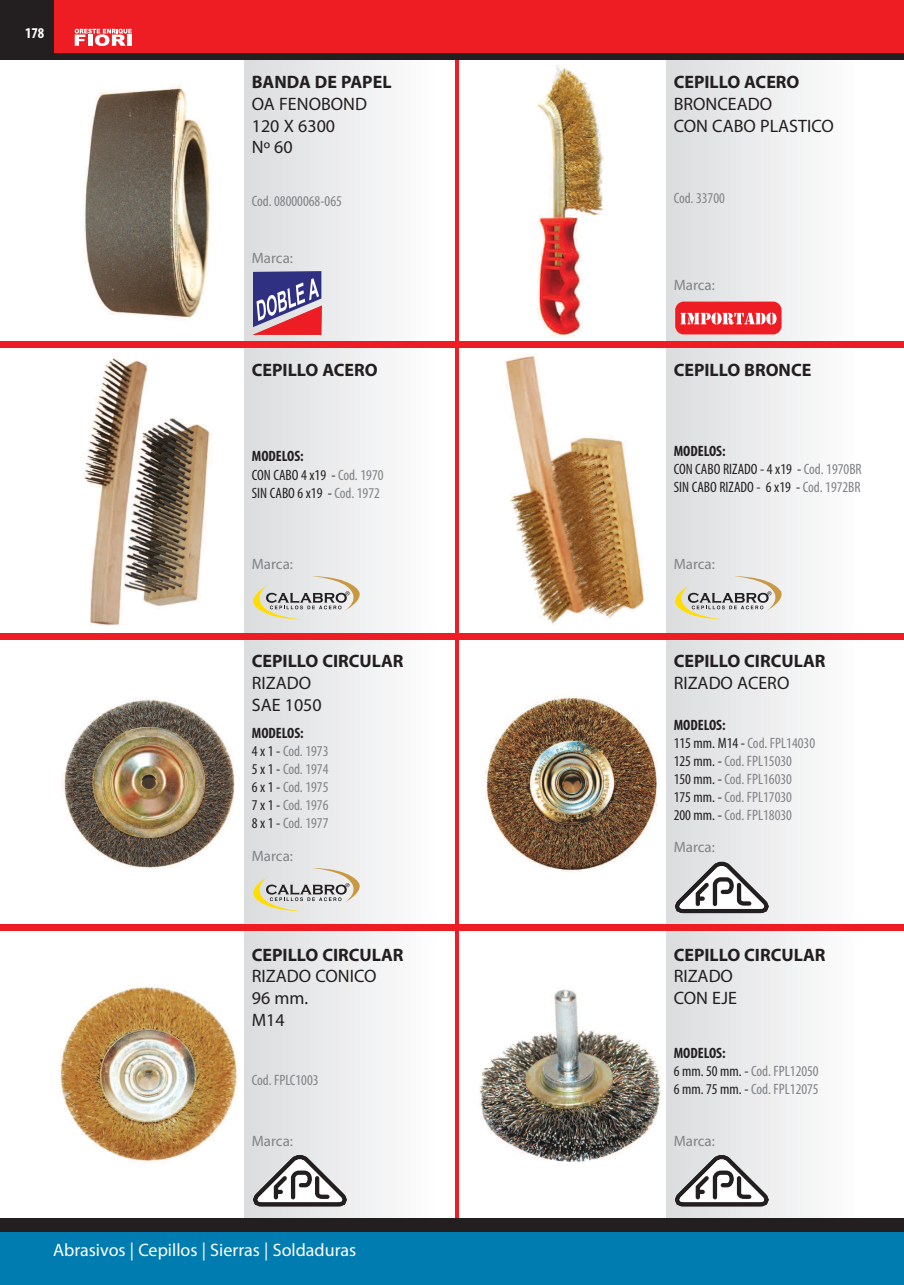
<style>
.page{position:relative;width:904px;height:1285px;background:#fff}
.page>*{position:absolute;margin:0;border:0;box-sizing:border-box;transform-origin:0 0}
.t1{font:700 18px "Myriad Pro";color:#231f20}
.t2{font:18px/21.6px "Myriad Pro";color:#231f20}
.t3{font:18px "Myriad Pro";color:#fff}
.t4{font:condensed 15px/18px "Myriad Pro";color:#808285}
.t5{font:condensed 15px/18px "Myriad Pro";color:#231f20}
.t6{font:15px "Myriad Pro";color:#808285}
.t7{font:700 condensed 15px "Myriad Pro";color:#fff}
.s1{font-weight:700}
.s2{color:#808285}
.s3{font-weight:700;color:#231f20}
.s4{color:#231f20}
</style>
<div class="page">
<img style="left:84px;top:85px;width:127px;height:235px">
<img style="left:537px;top:65px;width:67px;height:271px">
<img style="left:84px;top:355px;width:128px;height:271px">
<img style="left:505px;top:354px;width:139px;height:270px">
<img style="left:63px;top:699px;width:172px;height:169px">
<img style="left:483px;top:695px;width:174px;height:177px">
<img style="left:59px;top:984px;width:179px;height:180px">
<img style="left:479px;top:989px;width:182px;height:172px">
<hr style="left:455px;top:60px;width:4px;height:1158px;background:#ee1d23">
<div style="left:244px;top:60px;width:192px;height:1171px;background:linear-gradient(to right,#dbdbde,#fefdfd)"></div>
<div style="left:666px;top:60px;width:191px;height:1171px;background:linear-gradient(to right,#dadbdd,#fefdfd)"></div>
<div style="left:0;top:0;width:904px;height:53px;background:#ee1d23"></div>
<svg style="left:253px;top:271px;width:68px;height:64px;background:#8c5c88"></svg>
<div style="left:0;top:1231px;width:904px;height:53px;background:#007cb0"></div>
<div style="left:0;top:53px;width:904px;height:6px;background:#231f20"></div>
<div style="left:0;top:632px;width:904px;height:7px;background:#ee1d23"></div>
<div style="left:0;top:924px;width:904px;height:6px;background:#ee1d23"></div>
<div style="left:0;top:1217px;width:904px;height:14px;background:#231f20"></div>
<div style="left:0;top:0;width:53px;height:53px;background:#231f20"></div>
<div style="left:675px;top:301px;width:106px;height:33px;background:#ee1d23;border-radius:9px"></div>
<svg style="left:680px;top:312px;width:96px;height:12px"></svg>
<svg style="left:253px;top:576px;width:106px;height:43px;background:#d3d0c5"></svg>
<svg style="left:675px;top:576px;width:106px;height:43px;background:#d3d0c4"></svg>
<svg style="left:253px;top:867px;width:106px;height:44px;background:#d3d0c5"></svg>
<svg style="left:675px;top:861px;width:93px;height:51px"></svg>
<svg style="left:253px;top:1154px;width:93px;height:52px"></svg>
<svg style="left:675px;top:1154px;width:93px;height:52px"></svg>
<div style="left:0;top:341px;width:904px;height:6px;background:#ee1d23"></div>
<svg style="left:75px;top:29px;width:57px;height:17px"></svg>
<div style="left:127px;top:35px;width:5px;height:11px;background:#fff"></div>
<p class="t7" style="left:25px;top:28px;width:21px">178</p>
<p class="t1" style="left:252px;top:75px;width:141px">BANDA DE PAPEL</p>
<p class="t2" style="left:252px;top:94px;width:117px">OA FENOBOND<br>120 X 6300<br>Nº 60</p>
<p class="t4" style="left:252px;top:194px;width:92px">Cod. 08000068-065</p>
<p class="t6" style="left:252px;top:252px;width:43px">Marca:</p>
<p class="t1" style="left:252px;top:363px;width:127px">CEPILLO ACERO</p>
<p class="t5" style="left:252px;top:448px;width:133px"><span class="s1">MODELOS:<br></span>CON CABO 4 x19 - <span class="s2">Cod. 1970<br></span>SIN CABO 6 x19 - <span class="s2">Cod. 1972</span></p>
<p class="t6" style="left:252px;top:558px;width:43px">Marca:</p>
<p class="t1" style="left:252px;top:654px;width:153px">CEPILLO CIRCULAR</p>
<p class="t2" style="left:252px;top:673px;width:71px">RIZADO<br>SAE 1050</p>
<p class="t4" style="left:252px;top:725px;width:78px"><span class="s3">MODELOS:<br></span><span class="s4">4 x 1 -</span> Cod. 1973<br><span class="s4">5 x 1 -</span> Cod. 1974<br><span class="s4">6 x 1 -</span> Cod. 1975<br><span class="s4">7 x 1 -</span> Cod. 1976<br><span class="s4">8 x 1 -</span> Cod. 1977</p>
<p class="t6" style="left:252px;top:850px;width:43px">Marca:</p>
<p class="t1" style="left:252px;top:947px;width:153px">CEPILLO CIRCULAR</p>
<p class="t2" style="left:252px;top:966px;width:126px">RIZADO CONICO<br>96 mm.<br>M14</p>
<p class="t4" style="left:252px;top:1071px;width:68px">Cod. FPLC1003</p>
<p class="t6" style="left:252px;top:1134px;width:43px">Marca:</p>
<p class="t3" style="left:53px;top:1243px;width:304px">Abrasivos | Cepillos | Sierras | Soldaduras</p>
<p class="t1" style="left:673px;top:75px;width:127px">CEPILLO ACERO</p>
<p class="t2" style="left:673px;top:94px;width:162px">BRONCEADO<br>CON CABO PLASTICO</p>
<p class="t4" style="left:673px;top:191px;width:53px">Cod. 33700</p>
<p class="t6" style="left:673px;top:279px;width:43px">Marca:</p>
<p class="t1" style="left:673px;top:363px;width:139px">CEPILLO BRONCE</p>
<p class="t5" style="left:673px;top:443px;width:189px"><span class="s1">MODELOS:<br></span>CON CABO RIZADO - 4 x19 - <span class="s2">Cod. 1970BR<br></span>SIN CABO RIZADO - 6 x19 - <span class="s2">Cod. 1972BR</span></p>
<p class="t6" style="left:673px;top:558px;width:43px">Marca:</p>
<p class="t1" style="left:673px;top:654px;width:153px">CEPILLO CIRCULAR</p>
<p class="t2" style="left:673px;top:673px;width:117px">RIZADO ACERO</p>
<p class="t4" style="left:673px;top:717px;width:143px"><span class="s3">MODELOS:<br></span><span class="s4">115 mm. M14 -</span> Cod. FPL14030<br><span class="s4">125 mm. -</span> Cod. FPL15030<br><span class="s4">150 mm. -</span> Cod. FPL16030<br><span class="s4">175 mm. -</span> Cod. FPL17030<br><span class="s4">200 mm. -</span> Cod. FPL18030</p>
<p class="t6" style="left:673px;top:841px;width:43px">Marca:</p>
<p class="t1" style="left:673px;top:947px;width:153px">CEPILLO CIRCULAR</p>
<p class="t2" style="left:673px;top:966px;width:65px">RIZADO<br>CON EJE</p>
<p class="t4" style="left:673px;top:1044px;width:146px"><span class="s3">MODELOS:<br></span><span class="s4">6 mm. 50 mm. -</span> Cod. FPL12050<br><span class="s4">6 mm. 75 mm. -</span> Cod. FPL12075</p>
<p class="t6" style="left:673px;top:1134px;width:43px">Marca:</p>
</div>
